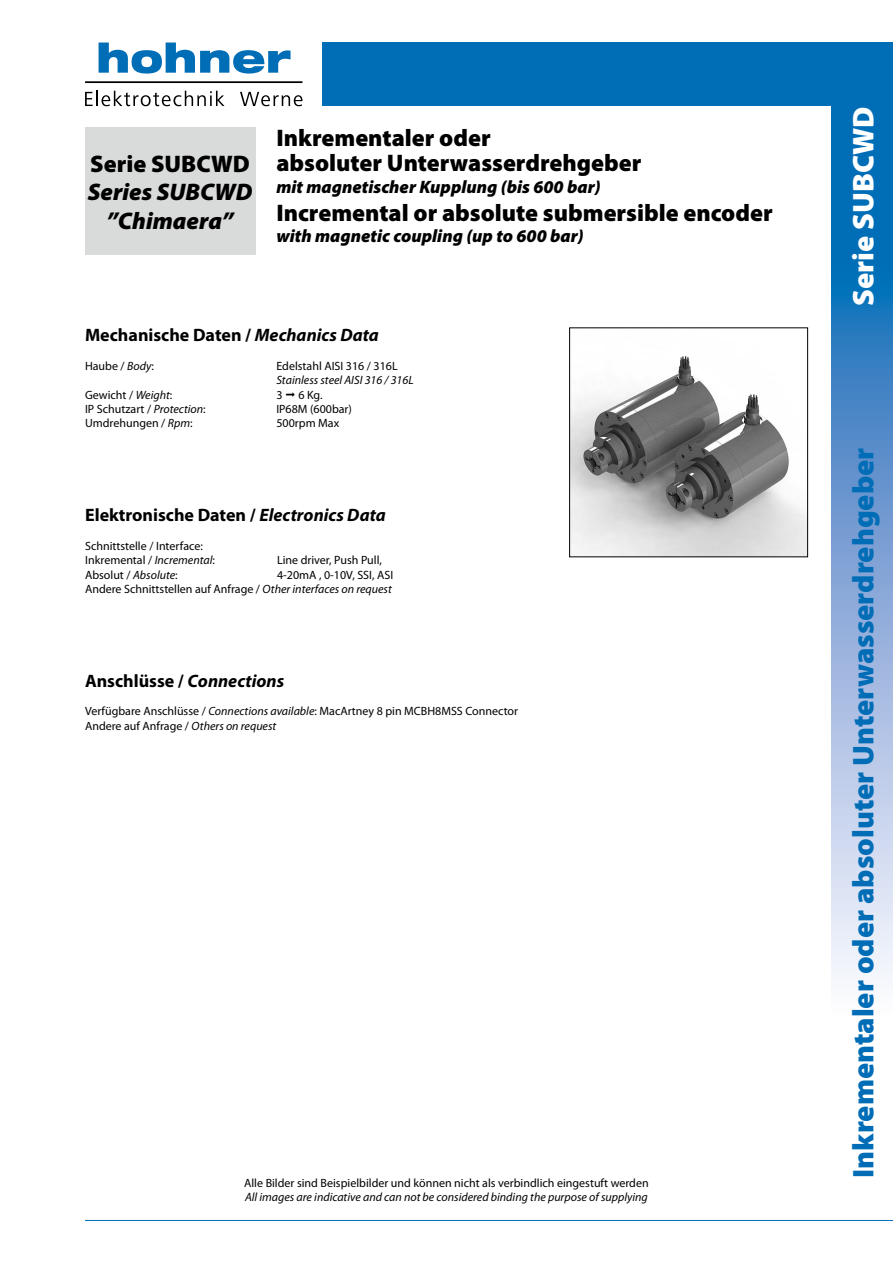
<style>
.page{position:relative;width:893px;height:1263px;background:#fff}
.page>*{position:absolute;margin:0;border:0;box-sizing:border-box;transform-origin:0 0}
.t1{font:900 30px "Myriad Pro";color:#006db6}
.t2{font:900 30px "Myriad Pro";color:#fff}
.t3{font:900 24px/25.5px "Myriad Pro";color:#000}
.t4{font:italic 900 24px/28.8px "Myriad Pro";color:#000;text-align:center}
.t5{font:700 18px "Myriad Pro";color:#000}
.t6{font:italic 900 18px "Myriad Pro";color:#000}
.t7{font:12px/14.4px "Myriad Pro";color:#000}
.t8{font:italic 12px "Myriad Pro";color:#000}
.s1{font-style:italic}
</style>
<div class="page">
<div style="left:831px;top:43px;width:62px;height:211px;background:#006db7"></div>
<div style="left:323px;top:43px;width:570px;height:63px;background:#006db7"></div>
<svg style="left:831px;top:254px;width:62px;height:725px;background:#89aeda"></svg>
<hr style="left:85px;top:1220px;width:808px;height:1px;background:#006db7">
<svg style="left:99px;top:43px;width:192px;height:31px"></svg>
<svg style="left:85px;top:91px;width:140px;height:15px"></svg>
<svg style="left:240px;top:92px;width:62px;height:14px"></svg>
<hr style="left:85px;top:81px;width:217px;height:2px;background:#000">
<div style="left:85px;top:128px;width:170px;height:127px;background:#d9dada"></div>
<img style="left:571px;top:356px;width:235px;height:199px">
<div style="left:569px;top:328px;width:239px;height:229px;border:1px solid #000"></div>
<h2 class="t3" style="left:90px;top:150px;width:161px">Serie SUBCWD</h2>
<h2 class="t4" style="left:88px;top:177px;width:166px">Series SUBCWD ”Chimaera”</h2>
<h2 class="t3" style="left:276px;top:124px;width:367px">Inkrementaler oder<br>absoluter Unterwasserdrehgeber</h2>
<h3 class="t6" style="left:276px;top:175px;width:326px">mit magnetischer Kupplung (bis 600 bar)</h3>
<h2 class="t3" style="left:276px;top:200px;width:498px">Incremental or absolute submersible encoder</h2>
<h3 class="t6" style="left:276px;top:224px;width:309px">with magnetic coupling (up to 600 bar)</h3>
<h3 class="t5" style="left:85px;top:323px;width:295px">Mechanische Daten / <span class="s1">Mechanics Data</span></h3>
<p class="t7" style="left:85px;top:358px;width:70px">Haube / <span class="s1">Body</span>:</p>
<p class="t7" style="left:276px;top:358px;width:123px">Edelstahl AISI 316 / 316L</p>
<p class="t8" style="left:276px;top:373px;width:139px">Stainless steel AISI 316 / 316L</p>
<p class="t7" style="left:85px;top:387px;width:89px">Gewicht / <span class="s1">Weight</span>:</p>
<p class="t7" style="left:276px;top:387px;width:8px">3</p>
<p class="t7" style="left:298px;top:387px;width:26px">6 Kg.</p>
<p class="t7" style="left:85px;top:401px;width:122px">IP Schutzart / <span class="s1">Protection</span>:</p>
<p class="t7" style="left:276px;top:401px;width:77px">IP68M (600bar)</p>
<p class="t7" style="left:85px;top:416px;width:109px">Umdrehungen / <span class="s1">Rpm</span>:</p>
<p class="t7" style="left:276px;top:416px;width:64px">500rpm Max</p>
<h3 class="t5" style="left:85px;top:503px;width:302px">Elektronische Daten / <span class="s1">Electronics Data</span></h3>
<p class="t7" style="left:85px;top:538px;width:131px">Schnittstelle / Interface:<br>Inkremental / <span class="s1">Incremental</span>:</p>
<p class="t7" style="left:277px;top:553px;width:106px">Line driver, Push Pull,</p>
<p class="t7" style="left:85px;top:567px;width:94px">Absolut / <span class="s1">Absolute</span>:</p>
<p class="t7" style="left:85px;top:567px;width:310px;text-align:right">4-20mA , 0-10V, SSI, ASI<br>Andere Schnittstellen auf Anfrage / <span class="s1">Other interfaces on request</span></p>
<h3 class="t5" style="left:85px;top:669px;width:201px">Anschlüsse / <span class="s1">Connections</span></h3>
<p class="t7" style="left:85px;top:704px;width:435px">Verfügbare Anschlüsse / <span class="s1">Connections available</span>: MacArtney 8 pin MCBH8MSS Connector<br>Andere auf Anfrage / <span class="s1">Others on request</span></p>
<p class="t7" style="left:244px;top:1175px;width:406px">Alle Bilder sind Beispielbilder und können nicht als verbindlich eingestuft werden</p>
<p class="t8" style="left:245px;top:1189px;width:404px">All images are indicative and can not be considered binding the purpose of supplying</p>
<h1 class="t2" style="left:843px;top:306px;width:201px;rotate:-90deg">Serie SUBCWD</h1>
<h1 class="t1" style="left:843px;top:1178px;width:732px;rotate:-90deg">Inkrementaler oder absoluter Unterwasserdrehgeber</h1>
</div>
